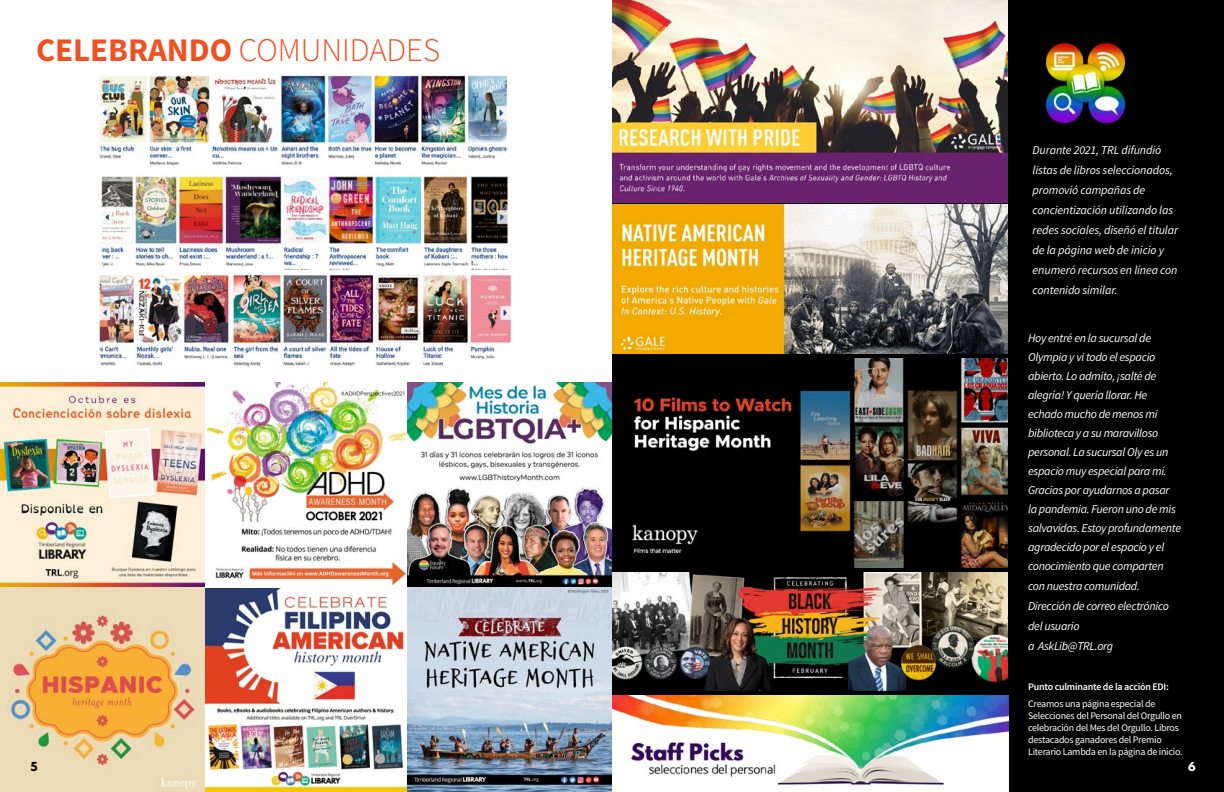
<style>
.page{position:relative;width:1224px;height:792px;background:#fff}
.page>*{position:absolute;margin:0;border:0;box-sizing:border-box;transform-origin:0 0}
.t1{font:300 33px "Source Sans Pro";color:#f05123}
.t2{font:italic 12px/19.2px "Source Sans Pro";letter-spacing:-.025em;color:#fff}
.t3{font:700 11px "League Spartan";color:#000}
.t4{font:700 11px "League Spartan";color:#fff}
.t5{font:10px/12px "Source Sans Pro";letter-spacing:-.025em;color:#fff}
.t6{font:600 10px "Source Sans Pro";letter-spacing:-.025em;color:#fff}
.s1{font-weight:700}
</style>
<div class="page">
<div style="left:612px;top:0;width:612px;height:792px;background:#000"></div>
<img style="left:0;top:382px;width:407px;height:410px">
<img style="left:407px;top:382px;width:205px;height:410px">
<img style="left:612px;top:0;width:396px;height:203px">
<img style="left:98px;top:75px;width:410px;height:91px">
<img style="left:98px;top:274px;width:414px;height:92px">
<img style="left:101px;top:175px;width:408px;height:94px">
<img style="left:612px;top:695px;width:396px;height:97px">
<img style="left:632px;top:359px;width:376px;height:208px">
<img style="left:612px;top:205px;width:396px;height:149px">
<img style="left:612px;top:572px;width:396px;height:118px">
<img style="left:1045px;top:42px;width:81px;height:82px">
<h1 class="t1" style="left:36px;top:30px;width:405px"><span class="s1">CELEBRANDO</span> COMUNIDADES</h1>
<p class="t2" style="left:1033px;top:140px;width:147px;line-height:20px">Durante 2021, TRL difundió listas de libros seleccionados, promovió campañas de concientización utilizando las redes sociales, diseñó el titular de la página web de inicio y enumeró recursos en línea con contenido similar.</p>
<p class="t2" style="left:1028px;top:328px;width:155px">Hoy entré en la sucursal de<br>Olympia y vi todo el espacio abierto. Lo admito, ¡salté de alegría! Y quería llorar. He echado mucho de menos mi biblioteca y a su maravilloso personal. La sucursal Oly es un espacio muy especial para mí.<br>Gracias por ayudarnos a pasar la pandemia. Fueron uno de mis salvavidas. Estoy profundamente agradecido por el espacio y el conocimiento que comparten con nuestra comunidad.<br>Dirección de correo electrónico del usuario<br>a AskLib@TRL.org</p>
<p class="t6" style="left:1028px;top:680px;width:142px">Punto culminante de la acción EDI:</p>
<p class="t5" style="left:1028px;top:697px;width:156px">Creamos una página especial de Selecciones del Personal del Orgullo en celebración del Mes del Orgullo. Libros destacados ganadores del Premio Literario Lambda en la página de inicio.</p>
<p class="t3" style="left:30px;top:758px;width:9px">5</p>
<p class="t4" style="left:1188px;top:758px;width:9px">6</p>
</div>
